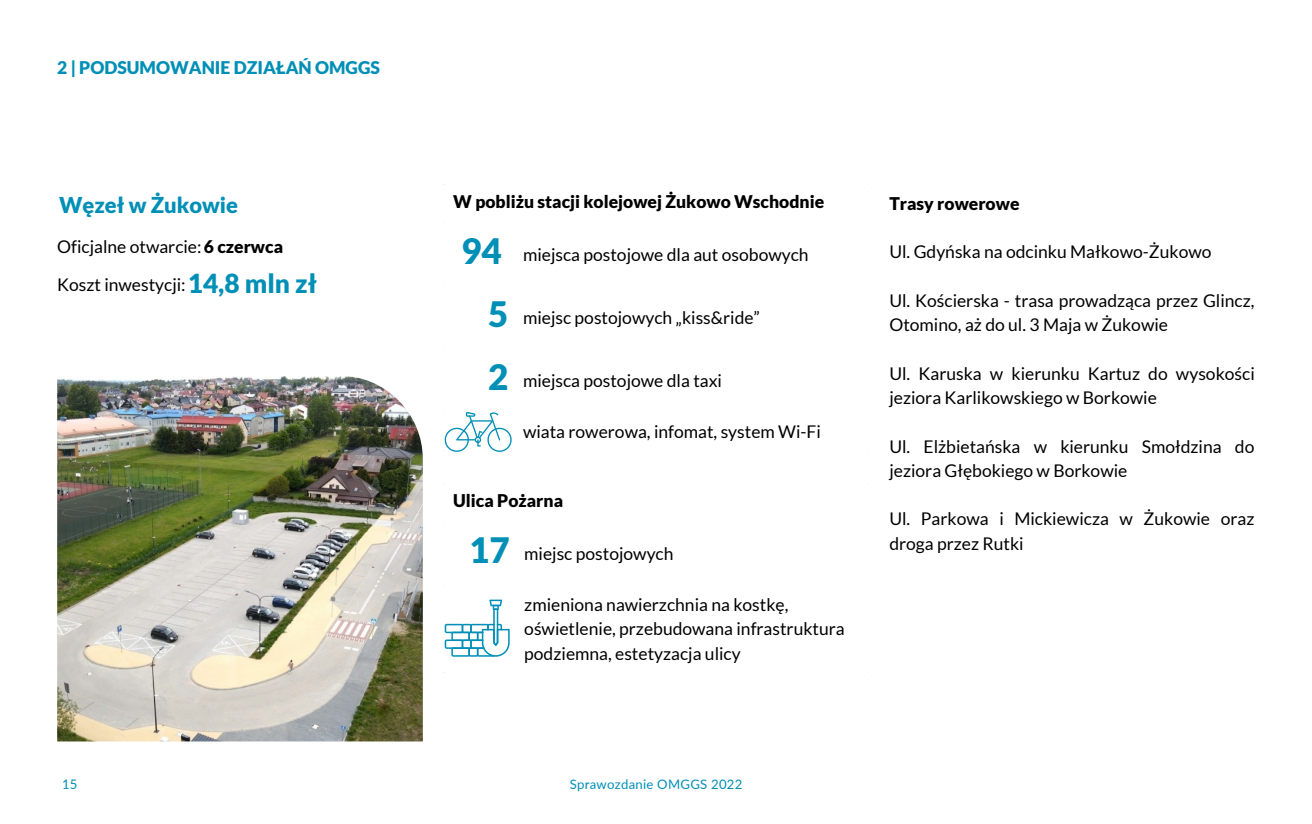
<style>
.page{position:relative;width:1312px;height:824px;background:#fff}
.page>*{position:absolute;margin:0;border:0;box-sizing:border-box;transform-origin:0 0}
.t1{font:900 35px "Lato";color:#008fb6}
.t2{font:900 26.25px "Lato";color:#008fb6}
.t3{font:900 21.88px "Lato";color:#008fb6}
.t4{font:17.5px/24.3px "Lato";color:#000}
.t5{font:900 17.5px "Lato";color:#000}
.t6{font:900 17.5px "Lato";color:#008fb6}
.t7{font:13.12px "Lato";letter-spacing:.02em;color:#008fb6}
.s1{font-weight:900}
</style>
<div class="page">
<img style="left:57px;top:376px;width:366px;height:365px">
<svg style="left:445px;top:599px;width:65px;height:57px"></svg>
<svg style="left:445px;top:412px;width:67px;height:40px"></svg>
<p class="t6" style="left:57px;top:57px;width:324px">2 | PODSUMOWANIE DZIAŁAŃ OMGGS</p>
<p class="t3" style="left:59px;top:191px;width:180px">Węzeł w Żukowie</p>
<p class="t4" style="left:57px;top:234px;width:227px">Oficjalne otwarcie:<span class="s1">6 czerwca</span></p>
<p class="t4" style="left:57px;top:272px;width:130px">Koszt inwestycji:</p>
<p class="t2" style="left:188px;top:267px;width:131px">14,8 mln zł</p>
<p class="t5" style="left:453px;top:191px;width:372px">W pobliżu stacji kolejowej Żukowo Wschodnie</p>
<p class="t1" style="left:461px;top:229px;width:42px">94</p>
<p class="t4" style="left:523px;top:242px;width:287px">miejsca postojowe dla aut osobowych</p>
<p class="t1" style="left:488px;top:292px;width:22px">5</p>
<p class="t4" style="left:523px;top:305px;width:238px">miejsc postojowych „kiss&amp;ride”</p>
<p class="t1" style="left:488px;top:355px;width:22px">2</p>
<p class="t4" style="left:523px;top:368px;width:200px">miejsca postojowe dla taxi</p>
<p class="t4" style="left:523px;top:419px;width:299px">wiata rowerowa, infomat, system Wi-Fi</p>
<p class="t5" style="left:453px;top:490px;width:111px">Ulica Pożarna</p>
<p class="t1" style="left:469px;top:529px;width:42px">17</p>
<p class="t4" style="left:524px;top:541px;width:151px">miejsc postojowych</p>
<p class="t4" style="left:524px;top:592px;width:322px">zmieniona nawierzchnia na kostkę, oświetlenie, przebudowana infrastruktura podziemna, estetyzacja ulicy</p>
<p class="t5" style="left:889px;top:192px;width:132px">Trasy rowerowe</p>
<p class="t4" style="left:889px;top:239px;width:324px">Ul. Gdyńska na odcinku Małkowo-Żukowo</p>
<p class="t4" style="left:889px;top:288px;width:367px">Ul. Kościerska - trasa prowadząca przez Glincz,<br>Otomino, aż do ul. 3 Maja w Żukowie</p>
<p class="t4" style="left:889px;top:361px;width:367px">Ul. Karuska w kierunku Kartuz do wysokości jeziora Karlikowskiego w Borkowie</p>
<p class="t4" style="left:889px;top:433px;width:366px">Ul. Elżbietańska w kierunku Smołdzina do jeziora Głębokiego w Borkowie</p>
<p class="t4" style="left:889px;top:506px;width:367px">Ul. Parkowa i Mickiewicza w Żukowie oraz droga przez Rutki</p>
<p class="t7" style="left:62px;top:776px;width:17px">15</p>
<p class="t7" style="left:570px;top:776px;width:174px">Sprawozdanie OMGGS 2022</p>
</div>
